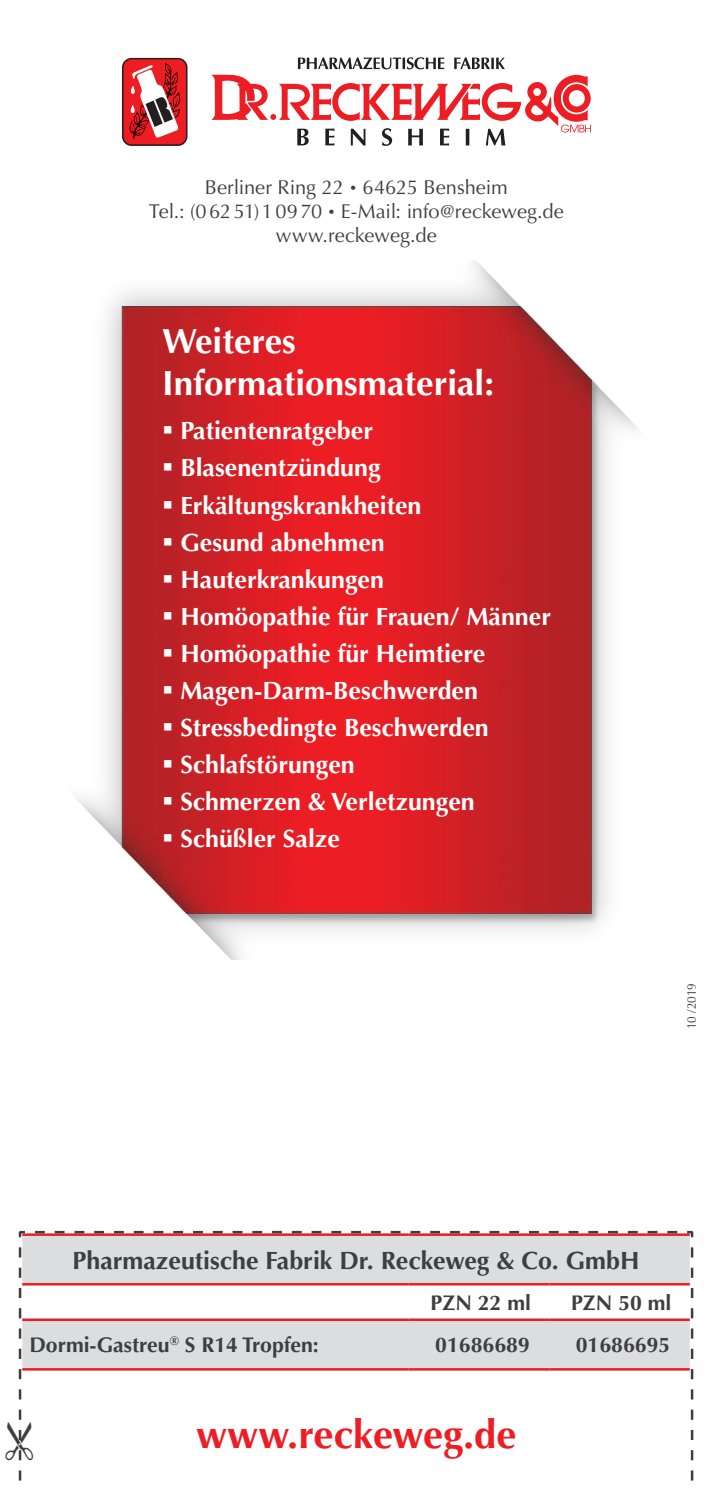
<style>
.page{position:relative;width:709px;height:1489px;background:#fff}
.page>*{position:absolute;margin:0;border:0;box-sizing:border-box;transform-origin:0 0}
.t1{font:700 40px "Optima LT Std";color:#ee1d23}
.t2{font:700 35px/42px "Optima LT Std";color:#fff}
.t3{font:700 25px "Optima LT Std";color:#fff}
.t4{font:700 25px "Optima LT Std";color:#3e3e3f}
.t5{font:700 21.25px "Optima LT Std";color:#3e3e3f}
.t6{font:20px/24px "Optima LT Std";color:#3e3e3f;text-align:center}
.t7{font:12.5px "Optima LT Std";color:#3e3e3f;scale:.95 1}
.s1{font-size:12.5px}
</style>
<div class="page">
<svg style="left:122px;top:58px;width:65px;height:88px"></svg>
<div style="left:123px;top:59px;width:63px;height:85px;background:#ee1d23;border-radius:8px"></div>
<svg style="left:129px;top:62px;width:52px;height:77px"></svg>
<svg style="left:212px;top:57px;width:379px;height:89px"></svg>
<img style="left:76px;top:260px;width:562px;height:699px">
<svg style="left:18px;top:1230px;width:676px;height:251px;background:#d5aeb0"></svg>
<svg style="left:18px;top:1242px;width:675px;height:239px"></svg>
<p class="t6" style="left:149px;top:176px;width:416px">Berliner Ring 22 <span class="s1">•</span> 64625 Bensheim<br>Tel.: (06251)10970 <span class="s1">•</span> E-Mail: info@reckeweg.de www.reckeweg.de</p>
<h2 class="t2" style="left:162px;top:321px;width:333px">Weiteres<br>Informationsmaterial:</h2>
<p class="t3" style="left:162px;top:416px;width:213px">▪ Patientenratgeber</p>
<p class="t3" style="left:162px;top:453px;width:220px">▪ Blasenentzündung</p>
<p class="t3" style="left:162px;top:490px;width:261px">▪ Erkältungskrankheiten</p>
<p class="t3" style="left:162px;top:527px;width:224px">▪ Gesund abnehmen</p>
<p class="t3" style="left:162px;top:564px;width:223px">▪ Hauterkrankungen</p>
<p class="t3" style="left:162px;top:601px;width:390px">▪ Homöopathie für Frauen/ Männer</p>
<p class="t3" style="left:162px;top:639px;width:325px">▪ Homöopathie für Heimtiere</p>
<p class="t3" style="left:162px;top:676px;width:317px">▪ Magen-Darm-Beschwerden</p>
<p class="t3" style="left:162px;top:713px;width:328px">▪ Stressbedingte Beschwerden</p>
<p class="t3" style="left:162px;top:750px;width:194px">▪ Schlafstörungen</p>
<p class="t3" style="left:162px;top:787px;width:314px">▪ Schmerzen &amp; Verletzungen</p>
<p class="t3" style="left:162px;top:824px;width:179px">▪ Schüßler Salze</p>
<p class="t7" style="left:684px;top:1029px;width:50px;rotate:-90deg">10 /2019</p>
<p class="t4" style="left:73px;top:1245px;width:568px">Pharmazeutische Fabrik Dr. Reckeweg &amp; Co. GmbH</p>
<p class="t5" style="left:430px;top:1290px;width:102px">PZN 22 ml</p>
<p class="t5" style="left:571px;top:1290px;width:102px">PZN 50 ml</p>
<p class="t5" style="left:29px;top:1332px;width:291px">Dormi-Gastreu<sup>®</sup> S R14 Tropfen:</p>
<p class="t5" style="left:435px;top:1332px;width:96px">01686689</p>
<p class="t5" style="left:576px;top:1332px;width:96px">01686695</p>
<h1 class="t1" style="left:196px;top:1410px;width:322px">www.reckeweg.de</h1>
</div>
